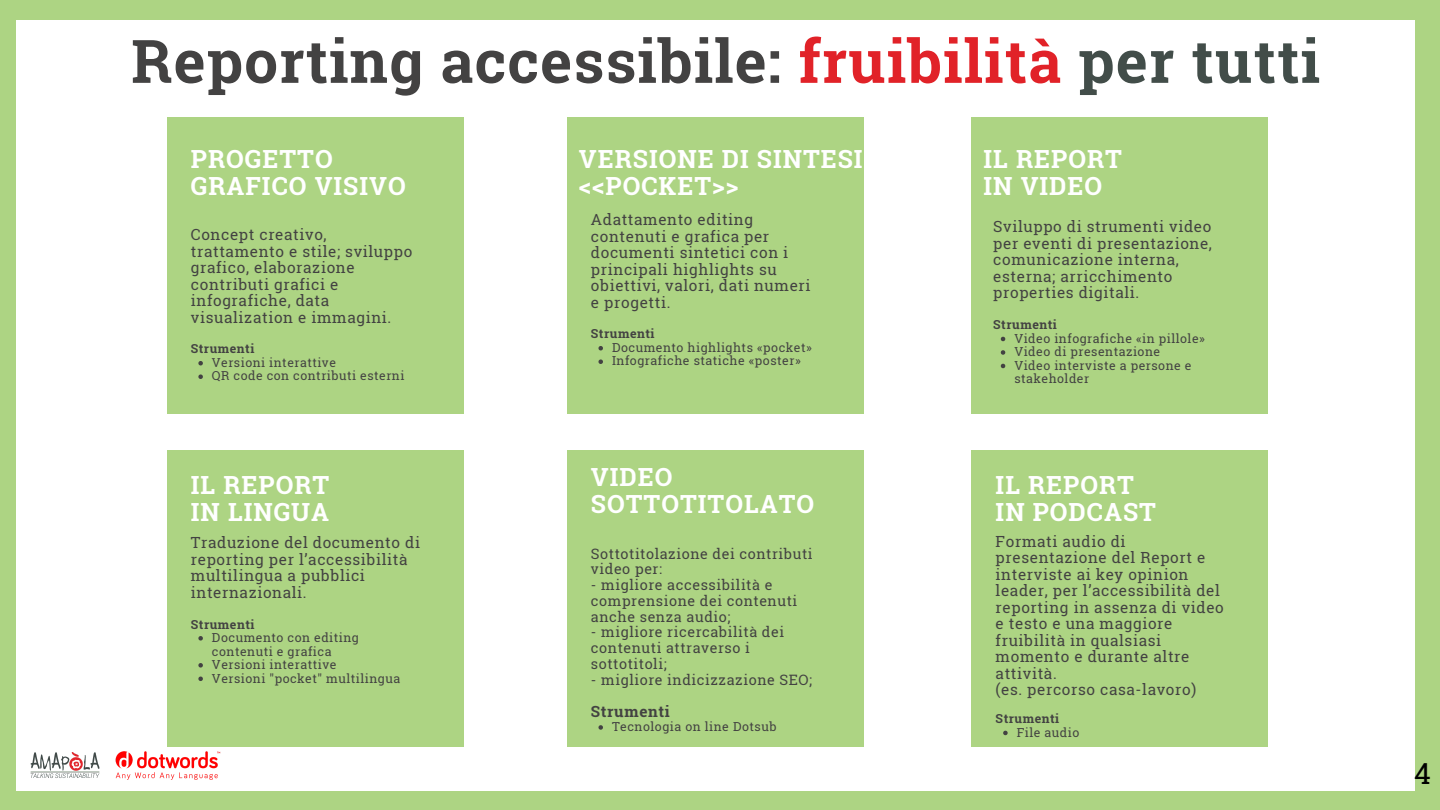
<style>
.page{position:relative;width:1440px;height:810px;background:#add483}
.page>*{position:absolute;margin:0;border:0;box-sizing:border-box;transform-origin:0 0}
.t1{font:700 60px "Roboto Slab";letter-spacing:.02em;color:#434242}
.t2{font:29px "Roboto Slab";color:#000}
.t3{font:700 25px/27px "Roboto Slab";letter-spacing:.04em;color:#fff}
.t4{font:15.4px/16.5px "Roboto Slab";letter-spacing:.04em;color:#434242}
.t5{font:700 15.4px "Roboto Slab";letter-spacing:.04em;color:#434242}
.t6{font:14.3px/15.8px "Roboto Slab";letter-spacing:.04em;color:#434242}
.t7{font:12.4px/13.5px "Roboto Slab";letter-spacing:.04em;color:#434242}
.t8{font:700 12.4px "Roboto Slab";letter-spacing:.04em;color:#434242}
.s1{color:#e12228}
.s2{color:#424d49}
</style>
<div class="page">
<div style="left:16px;top:20px;width:1399px;height:771px;background:#fff"></div>
<div style="left:167px;top:117px;width:296px;height:297px;background:#add483"></div>
<div style="left:567px;top:117px;width:296px;height:297px;background:#add483"></div>
<div style="left:972px;top:117px;width:296px;height:297px;background:#add483"></div>
<div style="left:167px;top:450px;width:296px;height:296px;background:#add483"></div>
<div style="left:567px;top:450px;width:296px;height:296px;background:#add483"></div>
<div style="left:972px;top:450px;width:296px;height:296px;background:#add483"></div>
<svg style="left:1003px;top:731px;width:5px;height:4px"></svg>
<svg style="left:598px;top:725px;width:5px;height:5px"></svg>
<svg style="left:598px;top:346px;width:5px;height:4px"></svg>
<svg style="left:598px;top:359px;width:5px;height:5px"></svg>
<svg style="left:198px;top:361px;width:5px;height:4px"></svg>
<svg style="left:198px;top:374px;width:5px;height:5px"></svg>
<svg style="left:1001px;top:337px;width:4px;height:4px"></svg>
<svg style="left:1001px;top:350px;width:4px;height:5px"></svg>
<svg style="left:1001px;top:364px;width:4px;height:4px"></svg>
<svg style="left:198px;top:636px;width:5px;height:5px"></svg>
<svg style="left:198px;top:663px;width:5px;height:5px"></svg>
<svg style="left:198px;top:677px;width:5px;height:4px"></svg>
<img style="left:30px;top:752px;width:70px;height:26px">
<img style="left:115px;top:751px;width:105px;height:29px">
<p class="t1" style="left:131px;top:20px;width:1190px">Reporting accessibile: <span class="s1">fruibilità</span> <span class="s2">per tutti</span></p>
<p class="t3" style="left:191px;top:145px;width:143px">PROGETTO</p>
<p class="t3" style="left:191px;top:172px;width:216px">GRAFICO VISIVO</p>
<p class="t4" style="left:191px;top:226px;width:223px">Concept creativo, trattamento e stile; sviluppo grafico, elaborazione contributi grafici e infografiche, data visualization e immagini.</p>
<p class="t8" style="left:191px;top:340px;width:65px">Strumenti</p>
<p class="t7" style="left:212px;top:355px;width:126px">Versioni interattive</p>
<p class="t7" style="left:212px;top:369px;width:194px">QR code con contributi esterni</p>
<p class="t3" style="left:191px;top:471px;width:140px">IL REPORT</p>
<p class="t3" style="left:191px;top:498px;width:140px">IN LINGUA</p>
<p class="t4" style="left:191px;top:534px;width:231px">Traduzione del documento di reporting per l’accessibilità multilingua a pubblici internazionali.</p>
<p class="t8" style="left:191px;top:616px;width:65px">Strumenti</p>
<p class="t7" style="left:212px;top:630px;width:148px">Documento con editing contenuti e grafica</p>
<p class="t7" style="left:212px;top:657px;width:126px">Versioni interattive</p>
<p class="t7" style="left:212px;top:671px;width:190px">Versioni "pocket" multilingua</p>
<p class="t3" style="left:579px;top:145px;width:285px">VERSIONE DI SINTESI &lt;&lt;POCKET&gt;&gt;</p>
<p class="t4" style="left:591px;top:211px;width:221px">Adattamento editing contenuti e grafica per documenti sintetici con i principali highlights su obiettivi, valori, dati numeri e progetti.</p>
<p class="t8" style="left:591px;top:325px;width:65px">Strumenti</p>
<p class="t7" style="left:612px;top:340px;width:201px">Documento highlights «pocket»</p>
<p class="t7" style="left:612px;top:354px;width:190px">Infografiche statiche «poster»</p>
<p class="t3" style="left:984px;top:145px;width:140px">IL REPORT</p>
<p class="t3" style="left:984px;top:172px;width:120px">IN VIDEO</p>
<p class="t4" style="left:993px;top:218px;width:220px">Sviluppo di strumenti video</p>
<p class="t4" style="left:993px;top:235px;width:220px">per eventi di presentazione, comunicazione interna, esterna; arricchimento properties digitali.</p>
<p class="t8" style="left:993px;top:316px;width:65px">Strumenti</p>
<p class="t7" style="left:1014px;top:331px;width:192px">Video infografiche «in pillole»</p>
<p class="t7" style="left:1014px;top:345px;width:147px">Video di presentazione</p>
<p class="t7" style="left:1014px;top:358px;width:179px">Video interviste a persone e stakeholder</p>
<p class="t3" style="left:591px;top:463px;width:225px">VIDEO<br>SOTTOTITOLATO</p>
<p class="t3" style="left:996px;top:471px;width:140px">IL REPORT</p>
<p class="t3" style="left:996px;top:498px;width:162px">IN PODCAST</p>
<p class="t6" style="left:591px;top:545px;width:223px">Sottotitolazione dei contributi video per:</p>
<p class="t6" style="left:591px;top:577px;width:208px">- migliore accessibilità e comprensione dei contenuti anche senza audio;</p>
<p class="t6" style="left:591px;top:624px;width:195px">- migliore ricercabilità dei contenuti attraverso i sottotitoli;</p>
<p class="t6" style="left:591px;top:671px;width:223px">- migliore indicizzazione SEO;</p>
<p class="t5" style="left:591px;top:701px;width:80px">Strumenti</p>
<p class="t7" style="left:612px;top:720px;width:166px">Tecnologia on line Dotsub</p>
<p class="t4" style="left:996px;top:533px;width:230px">Formati audio di presentazione del Report e interviste ai key opinion leader, per l’accessibilità del reporting in assenza di video e testo e una maggiore fruibilità in qualsiasi momento e durante altre attività.</p>
<p class="t4" style="left:996px;top:681px;width:202px">(es. percorso casa-lavoro)</p>
<p class="t8" style="left:996px;top:710px;width:65px">Strumenti</p>
<p class="t7" style="left:1017px;top:725px;width:64px">File audio</p>
<p class="t2" style="left:1414px;top:754px;width:18px">4</p>
</div>
